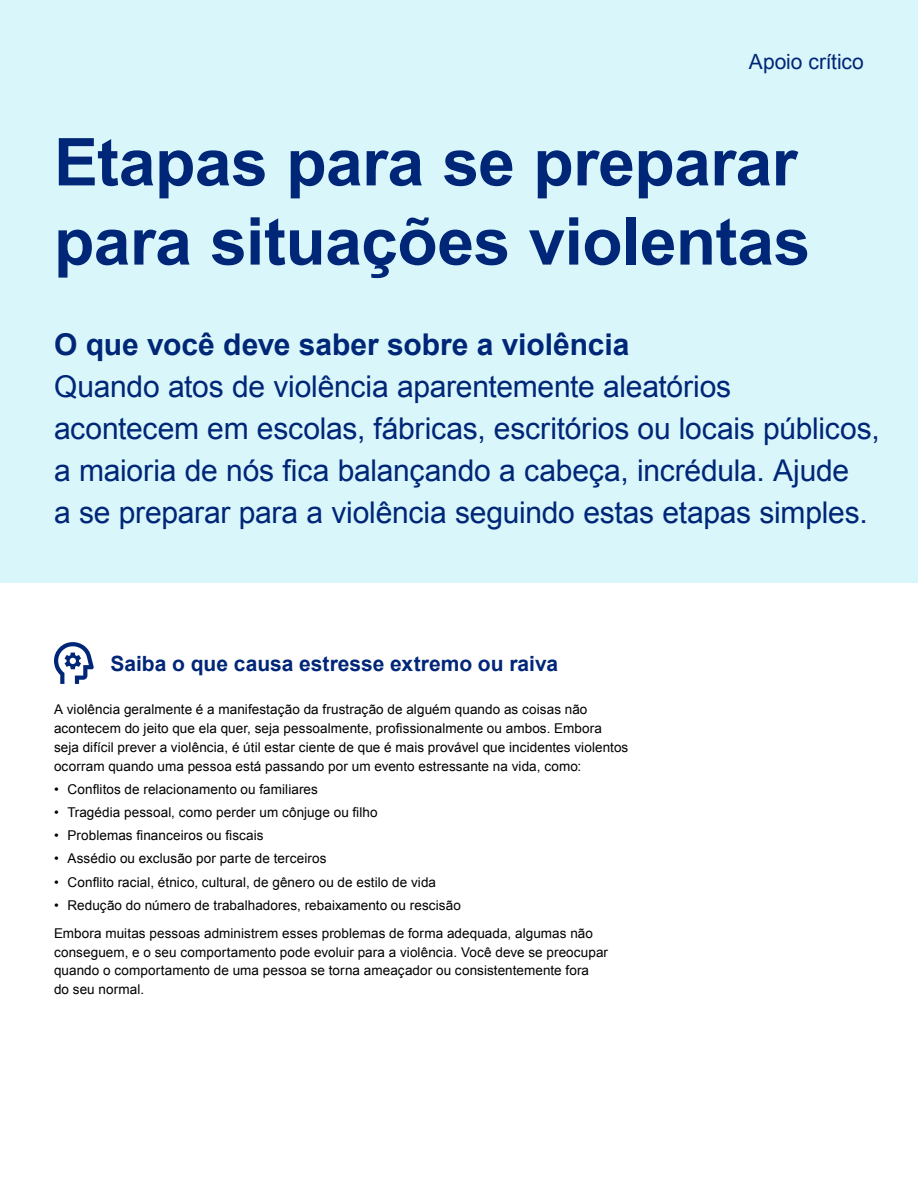
<style>
.page{position:relative;width:918px;height:1188px;background:#fff}
.page>*{position:absolute;margin:0;border:0;box-sizing:border-box;transform-origin:0 0}
.Headline{font:700 66px/79.2px "Arial";letter-spacing:-.01em;color:#002677}
.Intro{font:30px/42px "Arial";letter-spacing:-.01em;color:#002677}
.Subhead{font:700 21px "Arial";color:#002677}
.Product_label_-_Right_aligned{font:21px "Arial";color:#002677}
.Body{font:13.5px/18.9px "Arial";letter-spacing:.005em;color:#000}
.s1{font-weight:700}
</style>
<div class="page">
<div style="left:0;top:0;width:918px;height:583px;background:#d9f6fa"></div>
<svg style="left:54px;top:642px;width:40px;height:42px"></svg>
<p class="Product_label_-_Right_aligned" style="left:749px;top:48px;width:117px">Apoio crítico</p>
<p class="Headline" style="left:54px;top:125px;width:758px">Etapas para se preparar para situações violentas</p>
<p class="Intro" style="left:54px;top:324px;width:827px"><span class="s1">O que você deve saber sobre a violência<br></span>Quando atos de violência aparentemente aleatórios acontecem em escolas, fábricas, escritórios ou locais públicos, a maioria de nós fica balançando a cabeça, incrédula. Ajude<br>a se preparar para a violência seguindo estas etapas simples.</p>
<p class="Subhead" style="left:111px;top:649px;width:449px">Saiba o que causa estresse extremo ou raiva</p>
<p class="Body" style="left:54px;top:700px;width:576px">A violência geralmente é a manifestação da frustração de alguém quando as coisas não acontecem do jeito que ela quer, seja pessoalmente, profissionalmente ou ambos. Embora seja difícil prever a violência, é útil estar ciente de que é mais provável que incidentes violentos ocorram quando uma pessoa está passando por um evento estressante na vida, como:</p>
<p class="Body" style="left:54px;top:780px;width:265px">• Conflitos de relacionamento ou familiares</p>
<p class="Body" style="left:54px;top:803px;width:325px">• Tragédia pessoal, como perder um cônjuge ou filho</p>
<p class="Body" style="left:54px;top:826px;width:211px">• Problemas financeiros ou fiscais</p>
<p class="Body" style="left:54px;top:849px;width:274px">• Assédio ou exclusão por parte de terceiros</p>
<p class="Body" style="left:54px;top:873px;width:384px">• Conflito racial, étnico, cultural, de gênero ou de estilo de vida</p>
<p class="Body" style="left:54px;top:896px;width:408px">• Redução do número de trabalhadores, rebaixamento ou rescisão</p>
<p class="Body" style="left:54px;top:924px;width:556px">Embora muitas pessoas administrem esses problemas de forma adequada, algumas não conseguem, e o seu comportamento pode evoluir para a violência. Você deve se preocupar quando o comportamento de uma pessoa se torna ameaçador ou consistentemente fora<br>do seu normal.</p>
</div>
